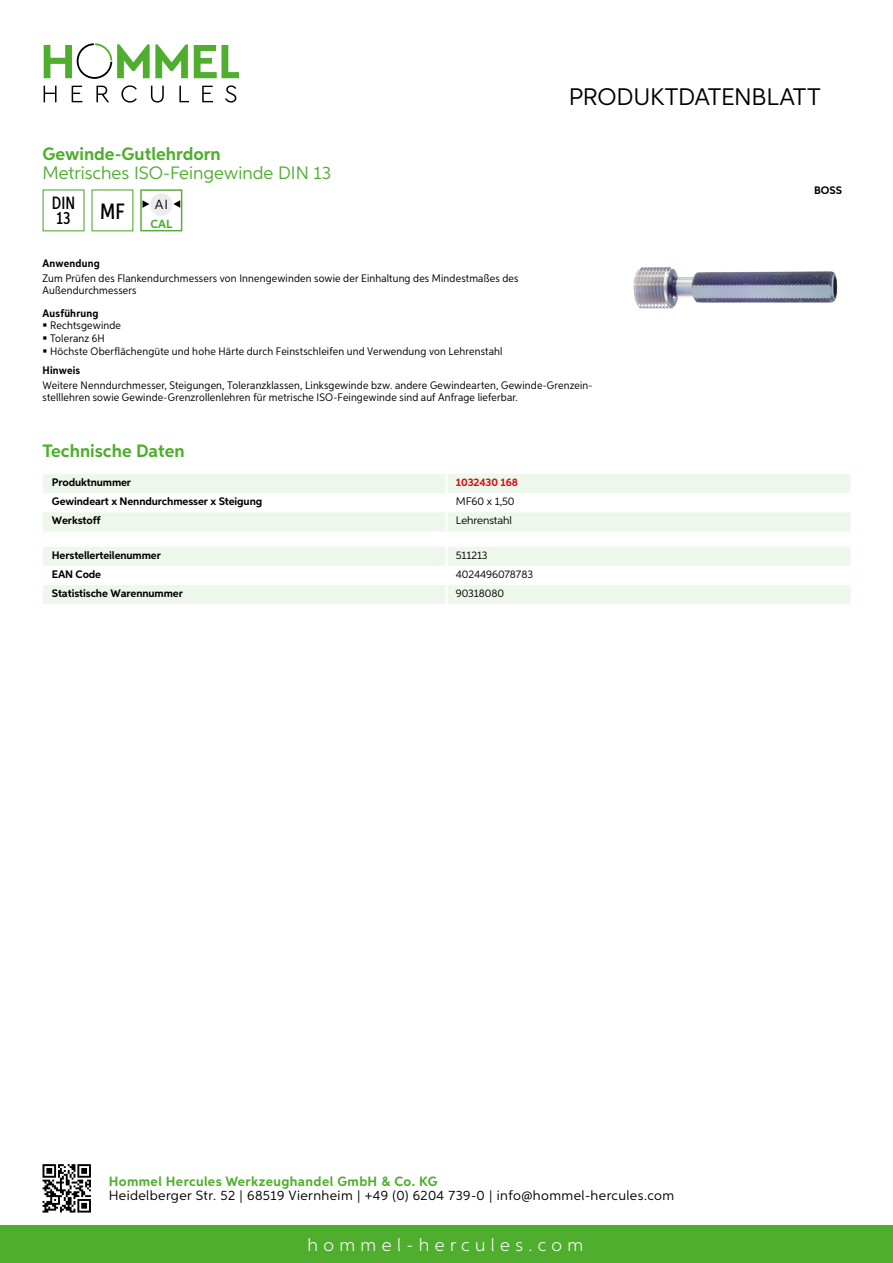
<style>
.page{position:relative;width:893px;height:1263px;background:#fff}
.page>*{position:absolute;margin:0;border:0;box-sizing:border-box;transform-origin:0 0}
.t1{font:24px "Aspira";letter-spacing:-.01em;color:#000}
.t2{font:700 18px "Aspira";color:#50ae2f}
.t3{font:18px "Aspira";color:#50ae2f}
.t4{font:300 18px "Aspira";letter-spacing:.3em;color:#fff}
.t5{font:500 17.85px/14.9px "Aspira XX Nar";color:#000}
.t6{font:13.5px "Aspira";letter-spacing:.03em;color:#000}
.t7{font:700 13.5px "Aspira";letter-spacing:.03em;color:#50ae2f}
.t8{font:13.35px "Aspira";color:#000}
.t9{font:700 11.85px "Aspira";color:#50ae2f}
.t10{font:10.95px/12px "Aspira Nar";letter-spacing:.015em;color:#000}
.t11{font:700 10.95px "Aspira";letter-spacing:-.01em;color:#000}
.t12{font:10.95px "Aspira";letter-spacing:-.01em;color:#000}
.t13{font:700 10.95px "Aspira Nar";letter-spacing:.02em;color:#000}
.t14{font:700 10.95px "Aspira";letter-spacing:-.01em;color:#cd1013}
</style>
<div class="page">
<div style="left:0;top:1226px;width:893px;height:37px;background:#50ae2f"></div>
<svg style="left:43px;top:1164px;width:48px;height:48px"></svg>
<svg style="left:194px;top:45px;width:45px;height:33px"></svg>
<svg style="left:44px;top:43px;width:144px;height:36px"></svg>
<svg style="left:44px;top:86px;width:13px;height:16px"></svg>
<svg style="left:72px;top:86px;width:10px;height:16px"></svg>
<svg style="left:96px;top:86px;width:13px;height:16px"></svg>
<svg style="left:121px;top:85px;width:16px;height:18px"></svg>
<svg style="left:151px;top:86px;width:13px;height:17px"></svg>
<svg style="left:179px;top:86px;width:10px;height:16px"></svg>
<svg style="left:202px;top:86px;width:11px;height:16px"></svg>
<svg style="left:225px;top:85px;width:11px;height:18px"></svg>
<svg style="left:43px;top:474px;width:807px;height:57px"></svg>
<hr style="left:445px;top:512px;width:3px;height:19px;background:#fff">
<svg style="left:43px;top:547px;width:807px;height:57px"></svg>
<hr style="left:445px;top:585px;width:3px;height:19px;background:#fff">
<svg style="left:43px;top:189px;width:42px;height:42px"></svg>
<svg style="left:91px;top:189px;width:42px;height:42px"></svg>
<div style="left:140px;top:189px;width:42px;height:42px;border:1px solid #50ae2f"></div>
<div style="left:150px;top:193px;width:23px;height:23px;background:#ececec;border-radius:50%"></div>
<svg style="left:173px;top:200px;width:7px;height:8px"></svg>
<svg style="left:142px;top:200px;width:7px;height:8px"></svg>
<img style="left:633px;top:266px;width:204px;height:43px">
<h2 class="t2" style="left:43px;top:142px;width:180px">Gewinde-Gutlehrdorn</h2>
<h2 class="t3" style="left:43px;top:162px;width:290px">Metrisches ISO-Feingewinde DIN 13</h2>
<h3 class="t5" style="left:52px;top:196px;width:25px">DIN<br>13</h3>
<p class="t9" style="left:100px;top:216px;width:73px"><sup>MF</sup> CAL</p>
<p class="t8" style="left:155px;top:196px;width:15px">AI</p>
<h1 class="t1" style="left:569px;top:82px;width:253px">Produktdatenblatt</h1>
<p class="t11" style="left:814px;top:183px;width:29px">BOSS</p>
<p class="t13" style="left:43px;top:257px;width:59px">Anwendung</p>
<p class="t10" style="left:43px;top:273px;width:477px">Zum Prüfen des Flankendurchmessers von Innengewinden sowie der Einhaltung des Mindestmaßes des<br>Außendurchmessers</p>
<p class="t13" style="left:43px;top:306px;width:58px">Ausführung</p>
<p class="t10" style="left:50px;top:319px;width:454px;line-height:12.8px">Rechtsgewinde<br>Toleranz 6H<br>Höchste Oberflächengüte und hohe Härte durch Feinstschleifen und Verwendung von Lehrenstahl</p>
<p class="t13" style="left:43px;top:364px;width:39px">Hinweis</p>
<p class="t10" style="left:43px;top:379px;width:551px">Weitere Nenndurchmesser, Steigungen, Toleranzklassen, Linksgewinde bzw. andere Gewindearten, Gewinde-Grenzein&shy;stelllehren sowie Gewinde-Grenzrollenlehren für metrische ISO-Feingewinde sind auf Anfrage lieferbar.</p>
<h2 class="t2" style="left:43px;top:440px;width:144px">Technische Daten</h2>
<p class="t11" style="left:52px;top:475px;width:81px">Produktnummer</p>
<p class="t14" style="left:456px;top:475px;width:64px">1032430 168</p>
<p class="t11" style="left:52px;top:494px;width:212px">Gewindeart x Nenndurchmesser x Steigung</p>
<p class="t12" style="left:456px;top:495px;width:60px">MF60 x 1,50</p>
<p class="t11" style="left:52px;top:514px;width:50px">Werkstoff</p>
<p class="t12" style="left:456px;top:514px;width:58px">Lehrenstahl</p>
<p class="t11" style="left:52px;top:548px;width:111px">Herstellerteilenummer</p>
<p class="t12" style="left:456px;top:548px;width:33px">511213</p>
<p class="t11" style="left:52px;top:567px;width:51px">EAN Code</p>
<p class="t12" style="left:456px;top:567px;width:79px">4024496078783</p>
<p class="t11" style="left:52px;top:586px;width:132px">Statistische Warennummer</p>
<p class="t12" style="left:456px;top:586px;width:50px">90318080</p>
<p class="t7" style="left:109px;top:1172px;width:330px">Hommel Hercules Werkzeughandel GmbH &amp; Co. KG</p>
<p class="t6" style="left:109px;top:1187px;width:567px">Heidelberger Str. 52 | 68519 Viernheim | +49 (0) 6204 739-0 | info@hommel-hercules.com</p>
<h2 class="t4" style="left:307px;top:1234px;width:277px">hommel-hercules.com</h2>
</div>
